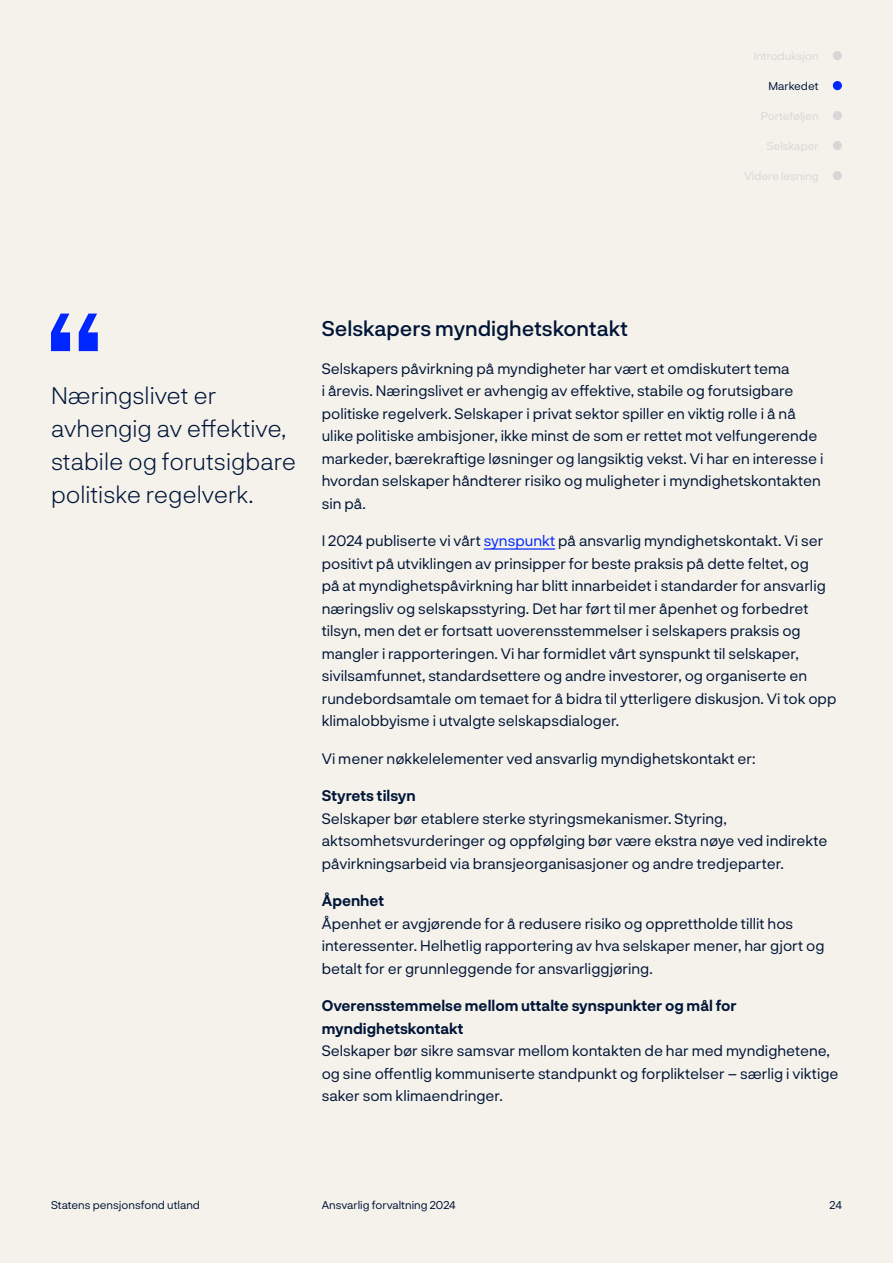
<style>
.page{position:relative;width:893px;height:1263px;background:#f5f2eb}
.page>*{position:absolute;margin:0;border:0;box-sizing:border-box;transform-origin:0 0}
.t1{font:300 24px/33px "Norges Bank";color:#001538}
.t2{font:500 21px "Norges Bank";color:#001538}
.Brødtekst{font:15px/22.5px "Norges Bank";color:#001538}
.t3{font:700 15px/22.5px "Norges Bank";color:#001538}
.t4{font:11.25px "Norges Bank";color:#001538}
.t5{font:11.25px "Norges Bank";color:#d7d7d7}
.s1{color:#0026ff}
</style>
<div class="page">
<hr style="left:484px;top:548px;width:71px;height:2px;background:#0026ff">
<svg style="left:51px;top:314px;width:47px;height:37px"></svg>
<div style="left:833px;top:51px;width:9px;height:9px;background:#d7d7d7;border-radius:50%"></div>
<div style="left:833px;top:81px;width:9px;height:9px;background:#0026ff;border-radius:50%"></div>
<div style="left:833px;top:111px;width:9px;height:9px;background:#d7d7d7;border-radius:50%"></div>
<div style="left:833px;top:141px;width:9px;height:9px;background:#d7d7d7;border-radius:50%"></div>
<div style="left:833px;top:171px;width:9px;height:9px;background:#d7d7d7;border-radius:50%"></div>
<p class="t5" style="left:754px;top:48px;width:66px">Introduksjon</p>
<p class="t4" style="left:768px;top:78px;width:52px">Markedet</p>
<p class="t5" style="left:761px;top:108px;width:59px">Porteføljen</p>
<p class="t5" style="left:767px;top:138px;width:53px">Selskaper</p>
<p class="t5" style="left:744px;top:168px;width:76px">Videre lesning</p>
<h1 class="t1" style="left:51px;top:377px;width:247px">Næringslivet er avhengig av effektive, stabile og forutsigbare politiske regelverk.</h1>
<h3 class="t2" style="left:322px;top:314px;width:308px">Selskapers myndighetskontakt</h3>
<p class="Brødtekst" style="left:322px;top:356px;width:503px">Selskapers påvirkning på myndigheter har vært et omdiskutert tema<br>i årevis. Næringslivet er avhengig av effektive, stabile og forutsigbare politiske regelverk. Selskaper i privat sektor spiller en viktig rolle i å nå ulike politiske ambisjoner, ikke minst de som er rettet mot velfungerende markeder, bærekraftige løsninger og langsiktig vekst. Vi har en interesse i hvordan selskaper håndterer risiko og muligheter i myndighetskontakten sin på.</p>
<p class="Brødtekst" style="left:322px;top:529px;width:516px">I 2024 publiserte vi vårt <span class="s1">synspunkt</span> på ansvarlig myndighetskontakt. Vi ser positivt på utviklingen av prinsipper for beste praksis på dette feltet, og<br>på at myndighetspåvirkning har blitt innarbeidet i standarder for ansvarlig næringsliv og selskapsstyring. Det har ført til mer åpenhet og forbedret tilsyn, men det er fortsatt uoverensstemmelser i selskapers praksis og mangler i rapporteringen. Vi har formidlet vårt synspunkt til selskaper, sivilsamfunnet, standardsettere og andre investorer, og organiserte en rundebordsamtale om temaet for å bidra til ytterligere diskusjon. Vi tok opp klimalobbyisme i utvalgte selskapsdialoger.</p>
<p class="Brødtekst" style="left:322px;top:746px;width:435px">Vi mener nøkkelelementer ved ansvarlig myndighetskontakt er:</p>
<h4 class="t3" style="left:322px;top:784px;width:96px">Styrets tilsyn</h4>
<p class="Brødtekst" style="left:322px;top:806px;width:507px">Selskaper bør etablere sterke styringsmekanismer. Styring, aktsomhetsvurderinger og oppfølging bør være ekstra nøye ved indirekte påvirkningsarbeid via bransjeorganisasjoner og andre tredjeparter.</p>
<h4 class="t3" style="left:322px;top:889px;width:64px">Åpenhet</h4>
<p class="Brødtekst" style="left:322px;top:911px;width:504px">Åpenhet er avgjørende for å redusere risiko og opprettholde tillit hos interessenter. Helhetlig rapportering av hva selskaper mener, har gjort og betalt for er grunnleggende for ansvarliggjøring.</p>
<h4 class="t3" style="left:322px;top:994px;width:416px">Overensstemmelse mellom uttalte synspunkter og mål for myndighetskontakt</h4>
<p class="Brødtekst" style="left:322px;top:1039px;width:518px">Selskaper bør sikre samsvar mellom kontakten de har med myndighetene, og sine offentlig kommuniserte standpunkt og forpliktelser – særlig i viktige saker som klimaendringer.</p>
<p class="t4" style="left:51px;top:1197px;width:151px">Statens pensjonsfond utland</p>
<p class="t4" style="left:322px;top:1197px;width:135px">Ansvarlig forvaltning 2024</p>
<p class="t4" style="left:830px;top:1197px;width:14px">24</p>
</div>
